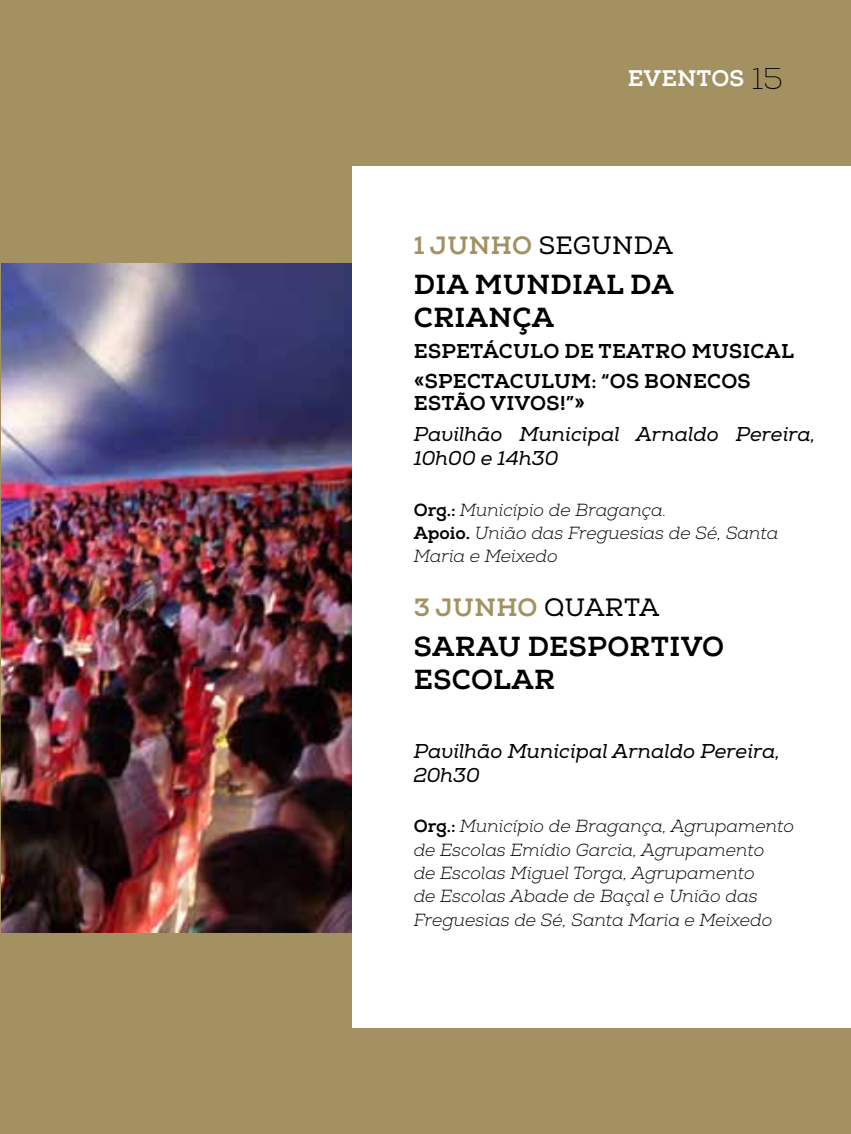
<style>
.page{position:relative;width:851px;height:1134px;background:#fff}
.page>*{position:absolute;margin:0;border:0;box-sizing:border-box;transform-origin:0 0}
.t1{font:700 27.5px/33px "Nexa Slabx";letter-spacing:.015em;color:#000}
.t2{font:25px "Nexa Slab";letter-spacing:.015em;color:#000}
.t3{font:700 25px "Nexa Slabx";color:#a39161}
.t4{font:700 22.5px "Nexa Slabx";color:#fff}
.t5{font:italic 20px/24px "Nexa Slab";color:#000}
.t6{font:700 20px "Nexa Slabx";letter-spacing:.015em;color:#000}
.t7{font:italic 300 17.5px/23.2px "Nexa Slab";color:#000}
.s1{font-family:"Nexa Slab";font-weight:100;font-size:30px;color:#000}
.s2{font-family:"Nexa Slabx";font-weight:700;color:#a39161}
.s3{font-family:"Nexa Slabx";font-weight:700;font-style:normal}
</style>
<div class="page">
<div style="left:0;top:0;width:850px;height:1134px;background:#a39161"></div>
<img style="left:2px;top:263px;width:350px;height:669px">
<div style="left:352px;top:167px;width:498px;height:861px;background:#fff"></div>
<p class="t4" style="left:627px;top:65px;width:156px">EVENTOS <span class="s1">15</span></p>
<h2 class="t3" style="left:413px;top:230px;width:37px">1 JUN</h2>
<h2 class="t2" style="left:490px;top:230px;width:184px"><span class="s2">HO</span> SEGUNDA</h2>
<h1 class="t1" style="left:414px;top:268px;width:258px">DIA MUNDIAL DA<br>CRIANÇA</h1>
<p class="t6" style="left:414px;top:339px;width:29px">ESPET</p>
<p class="t6" style="left:482px;top:339px;width:32px">ÁCULO</p>
<p class="t6" style="left:564px;top:339px;width:50px">DE TEATRO</p>
<p class="t6" style="left:691px;top:339px;width:74px">MUSICAL</p>
<p class="t6" style="left:413px;top:368px;width:41px">«SPECTACULU</p>
<p class="t6" style="left:571px;top:368px;width:105px">M: “OS BONECOS</p>
<p class="t6" style="left:414px;top:391px;width:117px">ESTÃO VIVOS</p>
<p class="t6" style="left:559px;top:391px;width:27px">!”»</p>
<p class="t5" style="left:413px;top:423px;width:403px">Pavilhão Municipal Arnaldo Pereira,<br>10h00 e 14h30</p>
<p class="t7" style="left:413px;top:498px;width:366px"><span class="s3">ORG.:</span> Município de Bragança.<br><span class="s3">APOIO.</span> União das Freguesias de Sé, Santa<br>Maria e Meixedo</p>
<h2 class="t3" style="left:413px;top:592px;width:43px">3 JUN</h2>
<h2 class="t2" style="left:496px;top:593px;width:164px"><span class="s2">HO</span> QUARTA</h2>
<h1 class="t1" style="left:414px;top:631px;width:42px">SARAU</h1>
<h1 class="t1" style="left:527px;top:631px;width:21px">DESPORT</h1>
<h1 class="t1" style="left:669px;top:631px;width:34px">IVO</h1>
<h1 class="t1" style="left:414px;top:664px;width:41px">ESCOLAR</h1>
<p class="t5" style="left:413px;top:739px;width:368px">Pavilhão Municipal Arnaldo Pereira,<br>20h30</p>
<p class="t7" style="left:413px;top:815px;width:382px"><span class="s3">ORG.:</span> Município de Bragança, Agrupamento de Escolas Emídio Garcia, Agrupamento<br>de Escolas Miguel Torga, Agrupamento<br>de Escolas Abade de Baçal e União das Freguesias de Sé, Santa Maria e Meixedo</p>
</div>
